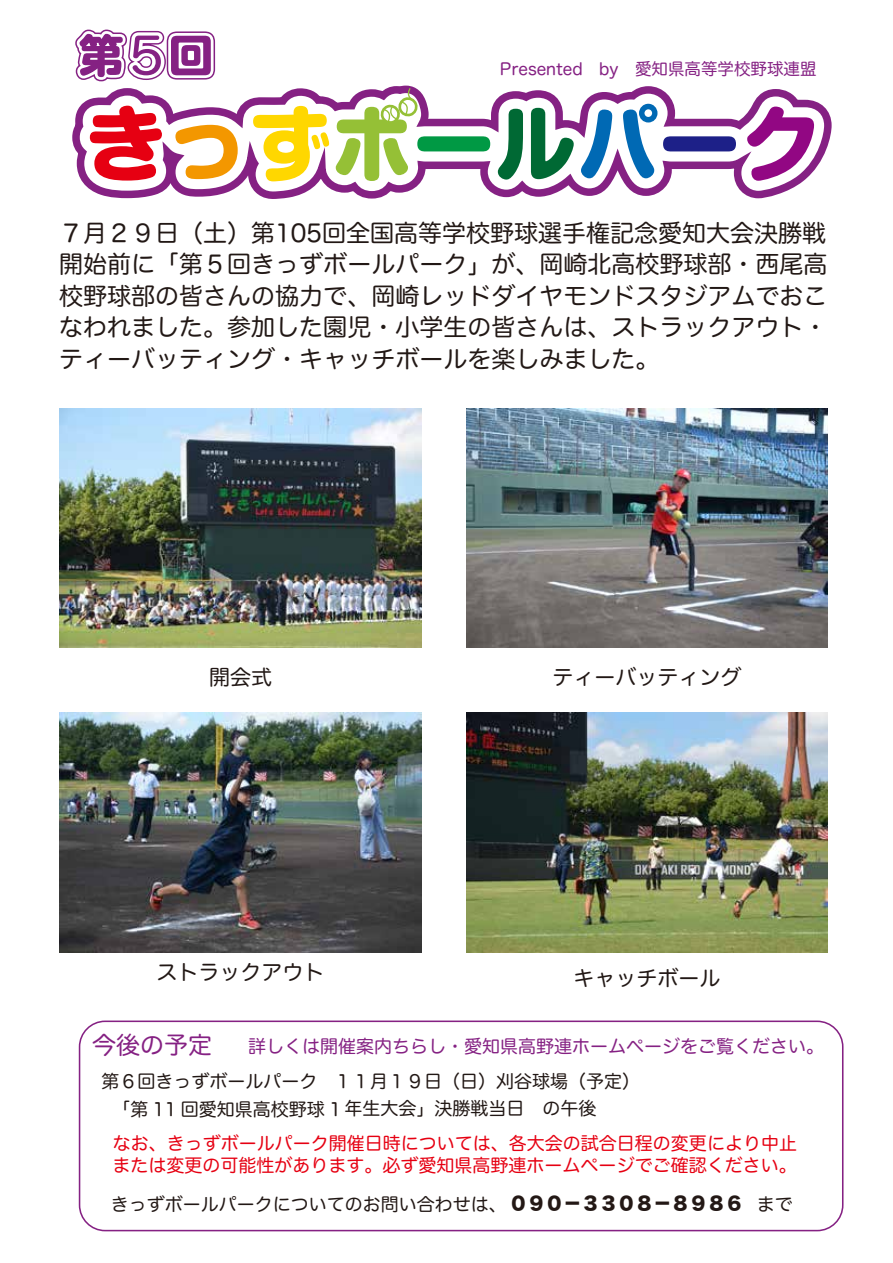
<style>
.page{position:relative;width:893px;height:1263px;background:#fff}
.page>*{position:absolute;margin:0;border:0;box-sizing:border-box;transform-origin:0 0}
.t1{font:24px/31.5px "Hira Maru Pro N W4";color:#221815;text-align:justify}
.t2{font:21px "Hira Maru Pro N W4";color:#221815}
.t3{font:18px/27.6px "Hira Maru Pro N W4";color:#221815}
.t4{font:18px/22px "Hira Maru Pro N W4";color:#e60012}
.t5{font:18px "Hira Maru Pro N W4";color:#852183}
.t6{font:16.5px "Hira Maru Pro N W4";color:#852183}
.s1{font-size:24px}
.s2{font-family:"Hira Kaku Std W8";color:#231815}
</style>
<div class="page">
<svg style="left:72px;top:85px;width:760px;height:114px"></svg>
<svg style="left:90px;top:106px;width:72px;height:75px"></svg>
<svg style="left:175px;top:125px;width:63px;height:54px"></svg>
<svg style="left:253px;top:106px;width:76px;height:75px"></svg>
<div style="left:417px;top:136px;width:73px;height:15px;background:#094;border-radius:8px"></div>
<svg style="left:498px;top:108px;width:76px;height:72px"></svg>
<svg style="left:581px;top:104px;width:76px;height:74px"></svg>
<div style="left:663px;top:136px;width:73px;height:15px;background:#1d2088;border-radius:8px"></div>
<svg style="left:747px;top:107px;width:67px;height:74px"></svg>
<svg style="left:336px;top:87px;width:83px;height:94px"></svg>
<div style="left:167px;top:31px;width:48px;height:49px;border:2px solid #852183;border-radius:10px"></div>
<svg style="left:75px;top:29px;width:136px;height:53px"></svg>
<div style="left:79px;top:1020px;width:764px;height:211px;border:2px solid #852183;border-radius:26px"></div>
<img style="left:60px;top:408px;width:361px;height:240px">
<img style="left:466px;top:408px;width:362px;height:240px">
<img style="left:60px;top:713px;width:361px;height:239px">
<img style="left:466px;top:713px;width:362px;height:239px">
<p class="t6" style="left:500px;top:55px;width:318px">Presented　by　愛知県高等学校野球連盟</p>
<p class="t1" style="left:59px;top:216px;width:769px">７月２９日（土）第105回全国高等学校野球選手権記念愛知大会決勝戦開始前に「第５回きっずボールパーク」が、岡崎北高校野球部・西尾高校野球部の皆さんの協力で、岡崎レッドダイヤモンドスタジアムでおこなわれました。参加した園児・小学生の皆さんは、ストラックアウト・ティーバッティング・キャッチボールを楽しみました。</p>
<p class="t2" style="left:209px;top:659px;width:64px">開会式</p>
<p class="t2" style="left:553px;top:659px;width:190px">ティーバッティング</p>
<p class="t2" style="left:157px;top:954px;width:169px">ストラックアウト</p>
<p class="t2" style="left:574px;top:959px;width:148px">キャッチボール</p>
<p class="t5" style="left:92px;top:1030px;width:733px"><span class="s1">今後の予定　</span> 詳しくは開催案内ちらし・愛知県高野連ホームページをご覧ください。</p>
<p class="t3" style="left:112px;top:1066px;width:529px;text-indent:-11px">第６回きっずボールパーク　１１月１９日（日）刈谷球場（予定）「第 11 回愛知県高校野球 1 年生大会」決勝戦当日　の午後</p>
<p class="t4" style="left:113px;top:1131px;width:686px">なお、きっずボールパーク開催日時については、各大会の試合日程の変更により中止または変更の可能性があります。必ず愛知県高野連ホームページでご確認ください。</p>
<p class="t3" style="left:111px;top:1189px;width:684px">きっずボールパークについてのお問い合わせは、<span class="s2">０９０－３３０８－８９８６　</span>まで</p>
</div>
